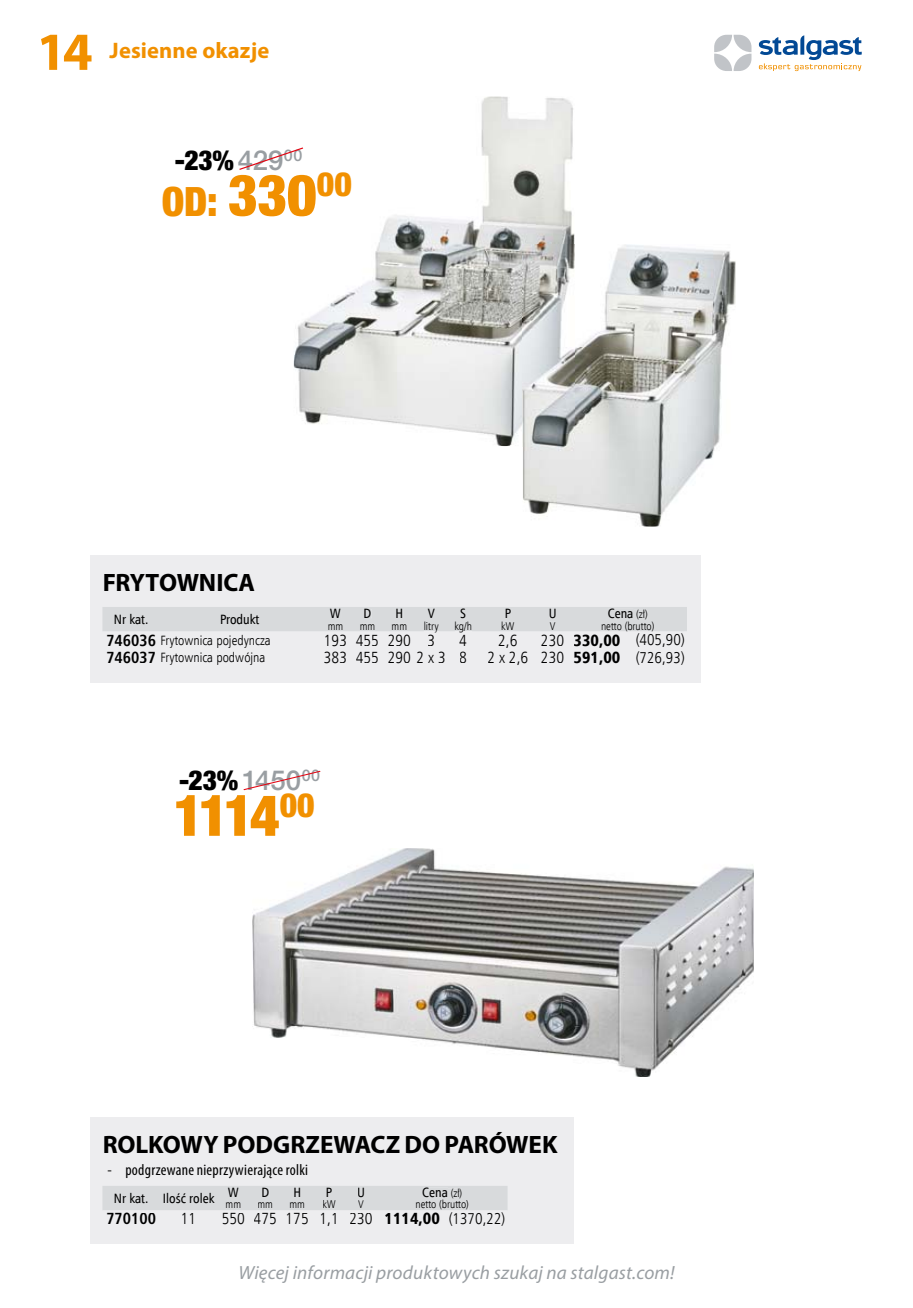
<style>
.page{position:relative;width:913px;height:1308px;background:#fff}
.page>*{position:absolute;margin:0;border:0;box-sizing:border-box;transform-origin:0 0}
.t1{font:900 condensed 57.38px "Helvetica Neue LT Pro";color:#f19000}
.t2{font:700 54px "Myriad Pro";color:#f19000}
.t3{font:900 condensed 40.5px "Helvetica Neue LT Pro";color:#f19000}
.t4{font:900 condensed 27.45px "Helvetica Neue LT Pro";color:#000}
.t5{font:700 25.2px "Myriad Pro";letter-spacing:-.005em;color:#000}
.t6{font:700 22.5px "Myriad Pro";letter-spacing:.005em;color:#f19000}
.t7{font:italic 19.12px "Myriad Pro";letter-spacing:.01em;color:#999ea2}
.t8{font:16.2px "Humnst 777 Lt Cn EU";color:#000}
.t9{font:700 16.2px "Humnst 777 Cn EU";color:#000}
.t10{font:condensed 15.75px "Myriad Pro";letter-spacing:.015em;color:#000}
.t11{font:15.75px "Humnst 777 Lt Cn EU";color:#000}
.t12{font:13.5px "Humnst 777 Cn EU";color:#000}
.t13{font:13.5px "Humnst 777 Lt Cn EU";color:#000}
.t14{font:11.25px "Humnst 777 Lt Cn EU";color:#000}
.s1{font-weight:500;font-stretch:normal;color:#999ea2}
.s2{font-size:57.38px}
.s3{font-family:"Humnst 777 Lt Cn EU";font-size:11.25px}
.s4{font-family:"Humnst 777 Cn EU";font-weight:700;font-size:16.2px}
.s5{font-size:16.2px}
.s6{font-family:"Humnst 777 Blk Cn EU";font-size:16.2px}
.s7{font-family:"Humnst 777 Blk Cn EU"}
.s8{font-size:15.75px}
</style>
<div class="page">
<div style="left:90px;top:555px;width:610px;height:127px;background:#ededef"></div>
<svg style="left:714px;top:35px;width:37px;height:36px"></svg>
<svg style="left:758px;top:35px;width:103px;height:36px"></svg>
<div style="left:90px;top:1117px;width:483px;height:127px;background:#ededef"></div>
<img style="left:293px;top:96px;width:281px;height:350px">
<img style="left:522px;top:244px;width:213px;height:282px">
<img style="left:522px;top:244px;width:52px;height:202px">
<div style="left:102px;top:607px;width:584px;height:24px;background:#d8dadc"></div>
<div style="left:505px;top:609px;width:6px;height:9px;background:#d8dadc"></div>
<div style="left:501px;top:621px;width:13px;height:8px;background:#d8dadc"></div>
<div style="left:549px;top:609px;width:7px;height:9px;background:#d8dadc"></div>
<div style="left:549px;top:622px;width:6px;height:7px;background:#d8dadc"></div>
<div style="left:608px;top:609px;width:25px;height:9px;background:#d8dadc"></div>
<div style="left:633px;top:610px;width:14px;height:10px;background:#d8dadc"></div>
<div style="left:601px;top:621px;width:52px;height:10px;background:#d8dadc"></div>
<img style="left:252px;top:848px;width:501px;height:228px">
<div style="left:102px;top:1186px;width:405px;height:24px;background:#d8dadc"></div>
<div style="left:115px;top:1192px;width:32px;height:11px;background:#d8dadc"></div>
<div style="left:164px;top:1192px;width:50px;height:11px;background:#d8dadc"></div>
<div style="left:228px;top:1187px;width:11px;height:10px;background:#d8dadc"></div>
<div style="left:226px;top:1202px;width:14px;height:6px;background:#d8dadc"></div>
<div style="left:262px;top:1187px;width:7px;height:10px;background:#d8dadc"></div>
<div style="left:258px;top:1202px;width:14px;height:6px;background:#d8dadc"></div>
<div style="left:294px;top:1187px;width:7px;height:10px;background:#d8dadc"></div>
<div style="left:290px;top:1202px;width:14px;height:6px;background:#d8dadc"></div>
<div style="left:327px;top:1187px;width:5px;height:10px;background:#d8dadc"></div>
<div style="left:323px;top:1200px;width:12px;height:8px;background:#d8dadc"></div>
<div style="left:358px;top:1187px;width:7px;height:10px;background:#d8dadc"></div>
<div style="left:358px;top:1200px;width:5px;height:8px;background:#d8dadc"></div>
<div style="left:422px;top:1187px;width:26px;height:10px;background:#d8dadc"></div>
<div style="left:448px;top:1188px;width:13px;height:10px;background:#d8dadc"></div>
<div style="left:416px;top:1200px;width:52px;height:10px;background:#d8dadc"></div>
<svg style="left:239px;top:147px;width:64px;height:23px"></svg>
<svg style="left:243px;top:770px;width:77px;height:20px"></svg>
<h2 class="t2" style="left:36px;top:31px;width:58px">14</h2>
<h3 class="t6" style="left:109px;top:42px;width:161px">Jesienne okazje</h3>
<h3 class="t4" style="left:175px;top:150px;width:129px">-23%<span class="s1">429</span><sup>00</sup></h3>
<h3 class="t3" style="left:162px;top:186px;width:191px">OD: <span class="s2">330</span><sup>00</sup></h3>
<h3 class="t5" style="left:103px;top:573px;width:154px">FRYTOWNICA</h3>
<p class="t12" style="left:114px;top:611px;width:36px">Nr kat.</p>
<p class="t12" style="left:220px;top:611px;width:41px">Produkt</p>
<p class="t12" style="left:607px;top:605px;width:42px">Cena <span class="s3">(zł)</span></p>
<p class="t14" style="left:600px;top:619px;width:55px">netto (brutto)</p>
<p class="t12" style="left:460px;top:605px;width:7px">S</p>
<p class="t14" style="left:454px;top:619px;width:19px">kg/h</p>
<p class="t12" style="left:330px;top:605px;width:13px">W</p>
<p class="t14" style="left:327px;top:619px;width:17px">mm</p>
<p class="t12" style="left:363px;top:605px;width:9px">D</p>
<p class="t14" style="left:359px;top:619px;width:17px">mm</p>
<p class="t12" style="left:395px;top:605px;width:9px">H</p>
<p class="t14" style="left:391px;top:619px;width:17px">mm</p>
<p class="t12" style="left:427px;top:605px;width:9px">V</p>
<p class="t14" style="left:423px;top:619px;width:17px">litry</p>
<p class="t12" style="left:504px;top:605px;width:8px">P</p>
<p class="t14" style="left:501px;top:619px;width:15px">kW</p>
<p class="t12" style="left:548px;top:605px;width:9px">U</p>
<p class="t14" style="left:549px;top:619px;width:7px">V</p>
<p class="t13" style="left:106px;top:631px;width:166px"><span class="s4">746036</span> Frytownica pojedyncza</p>
<p class="t8" style="left:324px;top:630px;width:113px">193 455 290 3</p>
<p class="t8" style="left:459px;top:630px;width:9px">4</p>
<p class="t8" style="left:498px;top:630px;width:21px">2,6</p>
<p class="t11" style="left:540px;top:630px;width:145px"><span class="s5">230</span> <span class="s6">330,00</span> (405,90)</p>
<p class="t13" style="left:106px;top:648px;width:160px"><span class="s4">746037</span> Frytownica podwójna</p>
<p class="t8" style="left:324px;top:647px;width:145px">383 455 290 2 x 3 8</p>
<p class="t8" style="left:487px;top:647px;width:199px">2 x 2,6 230 <span class="s7">591,00</span> <span class="s8">(726,93)</span></p>
<h3 class="t4" style="left:179px;top:770px;width:142px">-23%<span class="s1">1450</span><sup>00</sup></h3>
<h1 class="t1" style="left:173px;top:794px;width:143px">1114<sup>00</sup></h1>
<h3 class="t5" style="left:103px;top:1135px;width:456px">ROLKOWY PODGRZEWACZ DO PARÓWEK</h3>
<p class="t10" style="left:107px;top:1163px;width:202px">- podgrzewane nieprzywierające rolki</p>
<p class="t12" style="left:114px;top:1189px;width:126px">Nr kat. Ilość rolek W</p>
<p class="t14" style="left:225px;top:1197px;width:17px">mm</p>
<p class="t12" style="left:261px;top:1184px;width:9px">D</p>
<p class="t14" style="left:257px;top:1197px;width:17px">mm</p>
<p class="t12" style="left:293px;top:1184px;width:9px">H</p>
<p class="t14" style="left:289px;top:1197px;width:17px">mm</p>
<p class="t12" style="left:326px;top:1184px;width:8px">P</p>
<p class="t14" style="left:322px;top:1197px;width:15px">kW</p>
<p class="t12" style="left:357px;top:1184px;width:9px">U</p>
<p class="t14" style="left:358px;top:1197px;width:7px">V</p>
<p class="t12" style="left:422px;top:1184px;width:42px">Cena <span class="s3">(zł)</span></p>
<p class="t14" style="left:415px;top:1197px;width:55px">netto (brutto)</p>
<p class="t9" style="left:106px;top:1208px;width:51px">770100</p>
<p class="t8" style="left:181px;top:1208px;width:17px">11</p>
<p class="t8" style="left:221px;top:1208px;width:285px">550 475 175 1,1 230 <span class="s7">1114,00</span> <span class="s8">(1370,22)</span></p>
<p class="t7" style="left:238px;top:1265px;width:437px">Więcej informacji produktowych szukaj na stalgast.com!</p>
</div>
